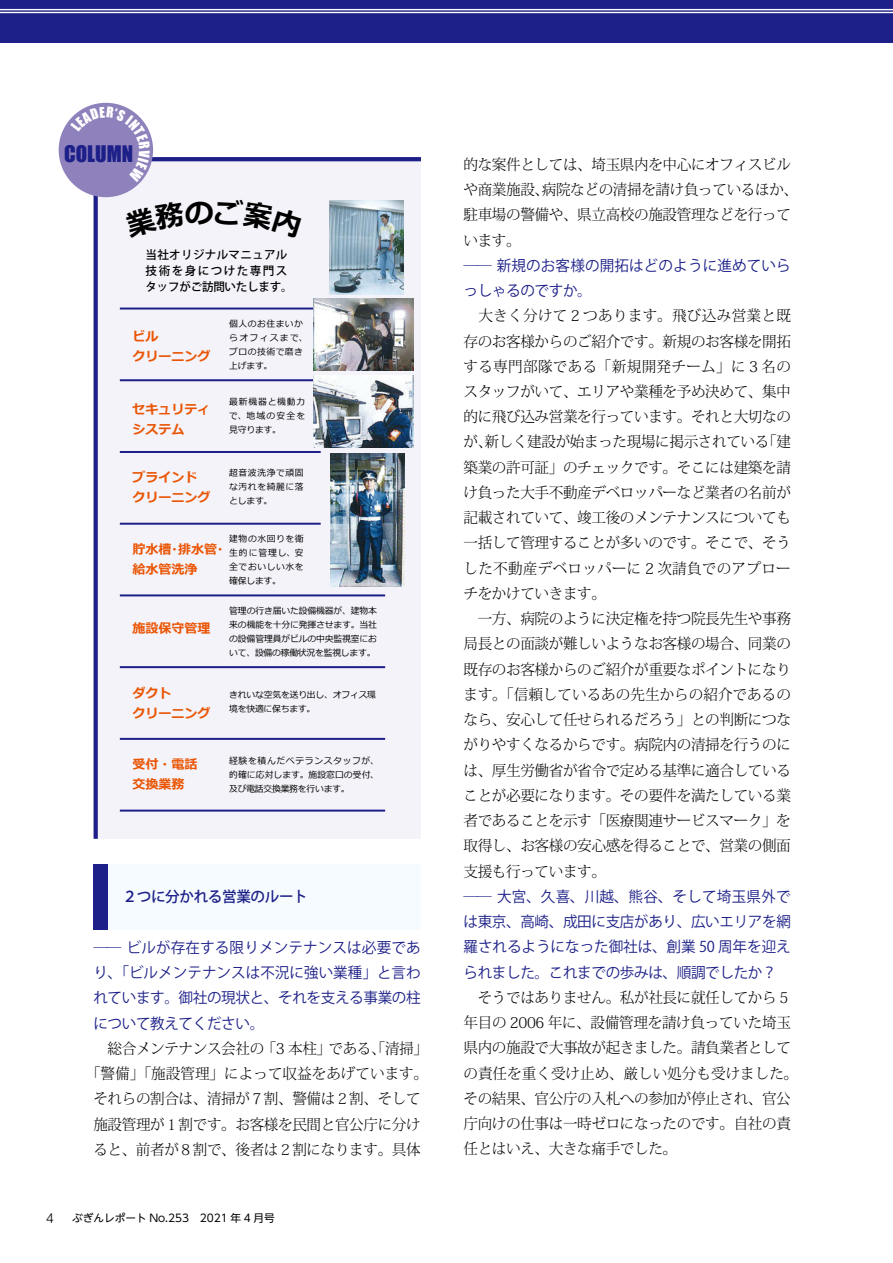
<style>
.page{position:relative;width:893px;height:1263px;background:#fff}
.page>*{position:absolute;margin:0;border:0;box-sizing:border-box;transform-origin:0 0}
.t1{font:21px "Impact";color:#1d2088}
.t2{font:300 14.85px/25.2px "Koz Min Pr 6 N";letter-spacing:-.025em;color:#000}
.t3{font:14.85px/25.2px "Koz Go Pr 6 N";letter-spacing:-.025em;color:#1d2088;text-align:justify}
.t4{font:14.85px/25.2px "Koz Go Pr 6 N";letter-spacing:.01em;color:#1d2088}
.t5{font:500 14.85px "Koz Go Pr 6 N";letter-spacing:-.025em;color:#1d2088}
.t6{font:300 13.8px "Helvetica LT Std";color:#000}
.t7{font:700 13.05px/20px "Meiryo";color:#ea5504}
.t8{font:500 11.7px/15.9px "Koz Go Pr 6 N";letter-spacing:.025em;color:#000}
.t9{font:10.65px "UD Shin Go NT Pro";color:#000}
.t10{font:9px/14px "Meiryo";letter-spacing:.005em;color:#000;text-align:justify}
.t11{font:9px/14px "Meiryo";letter-spacing:.055em;color:#000}
.t12{font:9px/14px "Meiryo";letter-spacing:-.02em;color:#000}
</style>
<div class="page">
<div style="left:0;top:0;width:893px;height:43px;background:#1d2088"></div>
<hr style="left:0;top:9px;width:893px;height:1px;background:#fff">
<hr style="left:0;top:12px;width:893px;height:1px;background:#fff">
<div style="left:94px;top:864px;width:327px;height:65px;background:#f5fbfe"></div>
<div style="left:94px;top:864px;width:14px;height:65px;background:#1d2088"></div>
<div style="left:92px;top:157px;width:329px;height:682px;background:#f4f3f9"></div>
<div style="left:59px;top:103px;width:94px;height:94px;background:#8f82bc;border-radius:50%"></div>
<hr style="left:120px;top:379px;width:201px;height:2px;background:#1d2088">
<hr style="left:120px;top:451px;width:201px;height:2px;background:#1d2088">
<hr style="left:120px;top:523px;width:201px;height:2px;background:#1d2088">
<hr style="left:120px;top:594px;width:265px;height:2px;background:#1d2088">
<hr style="left:120px;top:666px;width:265px;height:2px;background:#1d2088">
<hr style="left:120px;top:738px;width:265px;height:2px;background:#1d2088">
<hr style="left:120px;top:810px;width:265px;height:2px;background:#1d2088">
<hr style="left:120px;top:308px;width:201px;height:1px;background:#1d2088">
<img style="left:330px;top:201px;width:74px;height:93px">
<img style="left:314px;top:298px;width:99px;height:73px">
<img style="left:314px;top:375px;width:99px;height:72px">
<img style="left:330px;top:454px;width:74px;height:132px">
<svg style="left:70px;top:107px;width:80px;height:75px"></svg>
<div style="left:123px;top:198px;width:180px;height:40px;background:#f4f3f9"></div>
<h1 class="t1" style="left:64px;top:138px;width:71px">COLUMN</h1>
<p class="t8" style="left:146px;top:247px;width:149px">当社オリジナルマニュアル技術を身につけた専門スタッフがご訪問いたします。</p>
<p class="t7" style="left:133px;top:327px;width:79px">ビル<br>クリーニング</p>
<p class="t7" style="left:133px;top:399px;width:79px">セキュリティシステム</p>
<p class="t7" style="left:133px;top:468px;width:79px">ブラインドクリーニング</p>
<p class="t11" style="left:229px;top:317px;width:80px">個人のお住まいからオフィスまで、プロの技術で磨き上げます。</p>
<p class="t10" style="left:229px;top:395px;width:77px">最新機器と機動力で、地域の安全を見守ります。</p>
<p class="t10" style="left:229px;top:466px;width:76px">超音波洗浄で頑固な汚れを綺麗に落とします。</p>
<p class="t10" style="left:229px;top:532px;width:76px">建物の水回りを衛生的に管理し、安全でおいしい水を確保します。</p>
<p class="t10" style="left:229px;top:604px;width:149px">管理の行き届いた設備機器が、建物本来の機能を十分に発揮させます。当社の設備管理員がビルの中央監視室において、設備の稼働状況を監視します。</p>
<p class="t12" style="left:229px;top:688px;width:148px">きれいな空気を送り出し、オフィス環境を快適に保ちます。</p>
<p class="t7" style="left:133px;top:539px;width:96px">貯水槽・排水管・給水管洗浄</p>
<p class="t7" style="left:133px;top:619px;width:79px">施設保守管理</p>
<p class="t7" style="left:133px;top:684px;width:79px">ダクト<br>クリーニング</p>
<p class="t7" style="left:133px;top:755px;width:66px">受付・電話交換業務</p>
<p class="t10" style="left:229px;top:754px;width:151px">経験を積んだベテランスタッフが、的確に応対します。施設窓口の受付、及び電話交換業務を行います。</p>
<p class="t5" style="left:123px;top:888px;width:187px">２つに分かれる営業のルート</p>
<p class="t3" style="left:93px;top:935px;width:329px">── ビルが存在する限りメンテナンスは必要であり、「ビルメンテナンスは不況に強い業種」と言われています。御社の現状と、それを支える事業の柱について教えてください。</p>
<p class="t2" style="left:86px;top:1036px;width:343px;text-align:center">　総合メンテナンス会社の「3 本柱」である、「清掃」「警備」「施設管理」によって収益をあげています。それらの割合は、清掃が７割、警備は２割、そして施設管理が１割です。お客様を民間と官公庁に分けると、前者が８割で、後者は２割になります。具体</p>
<p class="t6" style="left:46px;top:1209px;width:9px">4</p>
<p class="t9" style="left:72px;top:1210px;width:204px">ぶぎんレポート No.253　2021 年 4 月号</p>
<p class="t2" style="left:463px;top:152px;width:336px">的な案件としては、埼玉県内を中心にオフィスビルや商業施設、病院などの清掃を請け負っているほか、駐車場の警備や、県立高校の施設管理などを行っています。</p>
<p class="t4" style="left:463px;top:253px;width:329px">── 新規のお客様の開拓はどのように進めていらっしゃるのですか。</p>
<p class="t2" style="left:463px;top:304px;width:329px">　大きく分けて 2 つあります。飛び込み営業と既存のお客様からのご紹介です。新規のお客様を開拓する専門部隊である「新規開発チーム」に 3 名のスタッフがいて、エリアや業種を予め決めて、集中的に飛び込み営業を行っています。それと大切なのが、新しく建設が始まった現場に掲示されている「建築業の許可証」のチェックです。そこには建築を請け負った大手不動産デベロッパーなど業者の名前が記載されていて、竣工後のメンテナンスについても一括して管理することが多いのです。そこで、そうした不動産デベロッパーに 2 次請負でのアプローチをかけていきます。<br>　一方、病院のように決定権を持つ院長先生や事務局長との面談が難しいようなお客様の場合、同業の既存のお客様からのご紹介が重要なポイントになります。「信頼しているあの先生からの紹介であるのなら、安心して任せられるだろう」との判断につながりやすくなるからです。病院内の清掃を行うのには、厚生労働省が省令で定める基準に適合していることが必要になります。その要件を満たしている業者であることを示す「医療関連サービスマーク」を取得し、お客様の安心感を得ることで、営業の側面支援も行っています。</p>
<p class="t3" style="left:463px;top:884px;width:329px">── 大宮、久喜、川越、熊谷、そして埼玉県外では東京、高崎、成田に支店があり、広いエリアを網羅されるようになった御社は、創業 50 周年を迎えられました。これまでの歩みは、順調でしたか？</p>
<p class="t2" style="left:463px;top:985px;width:336px">　そうではありません。私が社長に就任してから５年目の 2006 年に、設備管理を請け負っていた埼玉県内の施設で大事故が起きました。請負業者としての責任を重く受け止め、厳しい処分も受けました。その結果、官公庁の入札への参加が停止され、官公庁向けの仕事は一時ゼロになったのです。自社の責任とはいえ、大きな痛手でした。</p>
</div>
